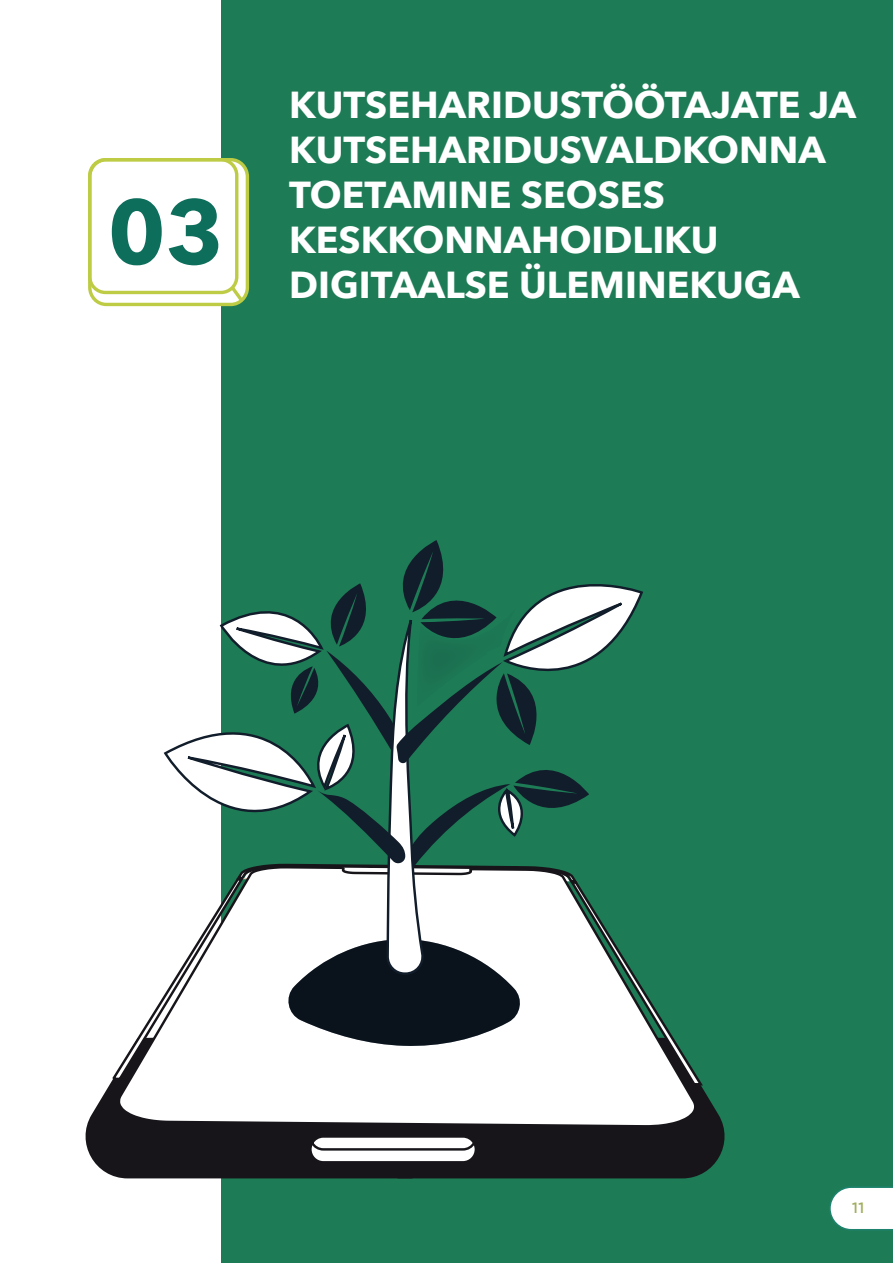
<style>
.page{position:relative;width:893px;height:1263px;background:#fff}
.page>*{position:absolute;margin:0;border:0;box-sizing:border-box;transform-origin:0 0}
.t1{font:700 90px "Avenir Next";color:#0e6e5c}
.t2{font:700 37.5px/45px "Avenir Next";color:#fff}
.t3{font:600 15px "Gilroy";color:#a1ad5f}
</style>
<div class="page">
<div style="left:221px;top:0;width:672px;height:1263px;background:#1d7b56"></div>
<svg style="left:829px;top:1186px;width:64px;height:44px;background:#dbeae6"></svg>
<div style="left:85px;top:1084px;width:313px;height:94px;background:#18151a"></div>
<div style="left:398px;top:1087px;width:327px;height:91px;background:#18151a"></div>
<svg style="left:116px;top:1087px;width:582px;height:42px;background:#d5d5d6"></svg>
<div style="left:310px;top:1136px;width:166px;height:26px;background:#fff;border-radius:13px"></div>
<div style="left:309px;top:1135px;width:168px;height:28px;border:2px solid #18151a;border-radius:13px"></div>
<svg style="left:309px;top:1134px;width:168px;height:18px"></svg>
<svg style="left:110px;top:540px;width:593px;height:547px"></svg>
<svg style="left:88px;top:158px;width:162px;height:149px"></svg>
<h1 class="t1" style="left:108px;top:154px;width:118px">03</h1>
<p class="t2" style="left:289px;top:81px;width:569px">KUTSEHARIDUSTÖÖTAJATE JA<br>KUTSEHARIDUSVALDKONNA<br>TOETAMINE SEOSES<br>KESKKONNAHOIDLIKU<br>DIGITAALSE ÜLEMINEKUGA</p>
<p class="t3" style="left:852px;top:1198px;width:13px">11</p>
</div>
